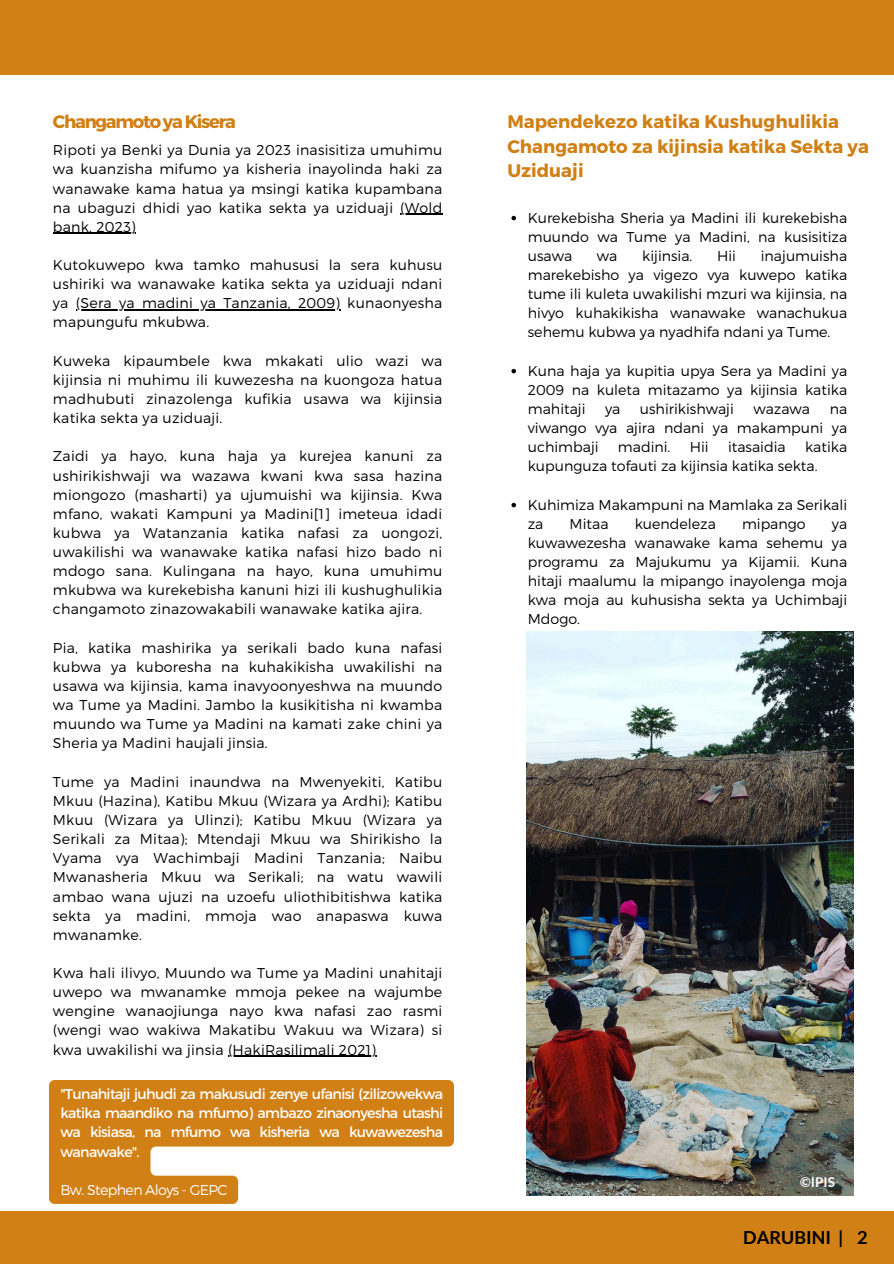
<style>
.page{position:relative;width:894px;height:1264px;background:#fff}
.page>*{position:absolute;margin:0;border:0;box-sizing:border-box;transform-origin:0 0}
.t1{font:700 18.15px/24.8px "Montserrat";color:#d18015}
.t2{font:700 18px "Montserrat";letter-spacing:-.07em;color:#d18015}
.t3{font:700 18px "Lato";color:#000}
.t4{font:300 14.25px/19.2px "Montserrat";letter-spacing:.015em;color:#000;text-align:justify}
.t5{font:14.25px/19.2px "Montserrat";letter-spacing:-.045em;color:#fff;text-align:justify}
.t6{font:300 14.25px "Montserrat";letter-spacing:-.045em;color:#fff}
.t7{font:700 13.5px "Lato";color:#fefefe}
</style>
<div class="page">
<div style="left:0;top:1211px;width:893px;height:52px;background:#d18015"></div>
<div style="left:0;top:0;width:893px;height:74px;background:#d18015"></div>
<img style="left:526px;top:631px;width:327px;height:564px">
<hr style="left:400px;top:214px;width:42px;height:1px;background:#000">
<hr style="left:53px;top:233px;width:83px;height:1px;background:#000">
<hr style="left:76px;top:309px;width:264px;height:1px;background:#000">
<hr style="left:228px;top:1055px;width:148px;height:1px;background:#000">
<svg style="left:511px;top:216px;width:5px;height:4px"></svg>
<svg style="left:511px;top:369px;width:5px;height:4px"></svg>
<svg style="left:511px;top:503px;width:5px;height:4px"></svg>
<svg style="left:49px;top:1080px;width:405px;height:123px;fill:#d18015"></svg>
<p class="t2" style="left:53px;top:110px;width:185px">Changamoto ya Kisera</p>
<p class="t4" style="left:53px;top:140px;width:391px">Ripoti ya Benki ya Dunia ya 2023 inasisitiza umuhimu wa kuanzisha mifumo ya kisheria inayolinda haki za wanawake kama hatua ya msingi katika kupambana na ubaguzi dhidi yao katika sekta ya uziduaji</p>
<p class="t4" style="left:400px;top:197px;width:44px">(Wold</p>
<p class="t4" style="left:53px;top:216px;width:84px">bank, 2023)</p>
<p class="t4" style="left:53px;top:255px;width:391px">Kutokuwepo kwa tamko mahususi la sera kuhusu ushiriki wa wanawake katika sekta ya uziduaji ndani ya</p>
<p class="t4" style="left:53px;top:293px;width:391px;text-indent:23px">(Sera ya madini ya Tanzania, 2009) kunaonyesha mapungufu mkubwa.</p>
<p class="t4" style="left:53px;top:350px;width:391px">Kuweka kipaumbele kwa mkakati ulio wazi wa kijinsia ni muhimu ili kuwezesha na kuongoza hatua madhubuti zinazolenga kufikia usawa wa kijinsia</p>
<p class="t4" style="left:53px;top:408px;width:171px">katika sekta ya uziduaji.</p>
<p class="t4" style="left:53px;top:446px;width:391px">Zaidi ya hayo, kuna haja ya kurejea kanuni za ushirikishwaji wa wazawa kwani kwa sasa hazina miongozo (masharti) ya ujumuishi wa kijinsia. Kwa</p>
<p class="t4" style="left:53px;top:503px;width:391px">mfano, wakati Kampuni ya Madini[1] imeteua idadi kubwa ya Watanzania katika nafasi za uongozi, uwakilishi wa wanawake katika nafasi hizo bado ni mdogo sana. Kulingana na hayo, kuna umuhimu mkubwa wa kurekebisha kanuni hizi ili kushughulikia changamoto zinazowakabili wanawake katika ajira.</p>
<p class="t4" style="left:53px;top:637px;width:391px">Pia, katika mashirika ya serikali bado kuna nafasi kubwa ya kuboresha na kuhakikisha uwakilishi na usawa wa kijinsia, kama inavyoonyeshwa na muundo</p>
<p class="t4" style="left:53px;top:694px;width:391px">wa Tume ya Madini. Jambo la kusikitisha ni kwamba muundo wa Tume ya Madini na kamati zake chini ya Sheria ya Madini haujali jinsia.</p>
<p class="t4" style="left:53px;top:771px;width:391px">Tume ya Madini inaundwa na Mwenyekiti, Katibu Mkuu (Hazina), Katibu Mkuu (Wizara ya Ardhi); Katibu Mkuu (Wizara ya Ulinzi); Katibu Mkuu (Wizara ya</p>
<p class="t4" style="left:53px;top:828px;width:391px">Serikali za Mitaa); Mtendaji Mkuu wa Shirikisho la Vyama vya Wachimbaji Madini Tanzania; Naibu Mwanasheria Mkuu wa Serikali; na watu wawili ambao wana ujuzi na uzoefu uliothibitishwa katika sekta ya madini, mmoja wao anapaswa kuwa mwanamke.</p>
<p class="t4" style="left:53px;top:962px;width:391px">Kwa hali ilivyo, Muundo wa Tume ya Madini unahitaji uwepo wa mwanamke mmoja pekee na wajumbe wengine wanaojiunga nayo kwa nafasi zao rasmi</p>
<p class="t4" style="left:53px;top:1020px;width:391px">(wengi wao wakiwa Makatibu Wakuu wa Wizara) si kwa uwakilishi wa jinsia (HakiRasilimali 2021)</p>
<p class="t5" style="left:60px;top:1083px;width:384px">"Tunahitaji juhudi za makusudi zenye ufanisi (zilizowekwa katika maandiko na mfumo) ambazo zinaonyesha utashi wa kisiasa, na mfumo wa kisheria wa kuwawezesha wanawake".</p>
<p class="t6" style="left:60px;top:1180px;width:168px">Bw. Stephen Aloys - GEPC</p>
<h3 class="t1" style="left:507px;top:108px;width:363px">Mapendekezo katika Kushughulikia<br>Changamoto za kijinsia katika Sekta ya<br>Uziduaji</h3>
<p class="t4" style="left:527px;top:207px;width:321px">Kurekebisha Sheria ya Madini ili kurekebisha muundo wa Tume ya Madini, na kusisitiza usawa</p>
<p class="t4" style="left:527px;top:245px;width:321px;text-indent:233px">inajumuisha marekebisho ya vigezo vya kuwepo katika tume ili kuleta uwakilishi mzuri wa kijinsia, na hivyo kuhakikisha wanawake wanachukua sehemu kubwa ya nyadhifa ndani ya Tume.</p>
<p class="t4" style="left:527px;top:360px;width:321px">Kuna haja ya kupitia upya Sera ya Madini ya 2009 na kuleta mitazamo ya kijinsia katika mahitaji</p>
<p class="t4" style="left:596px;top:245px;width:22px">wa</p>
<p class="t4" style="left:642px;top:245px;width:52px">kijinsia.</p>
<p class="t4" style="left:717px;top:245px;width:20px">Hii</p>
<p class="t4" style="left:605px;top:398px;width:17px">ya</p>
<p class="t4" style="left:639px;top:398px;width:95px">ushirikishwaji</p>
<p class="t4" style="left:753px;top:398px;width:58px">wazawa</p>
<p class="t4" style="left:527px;top:398px;width:321px;text-indent:302px">na viwango vya ajira ndani ya makampuni ya uchimbaji</p>
<p class="t4" style="left:527px;top:437px;width:321px;text-indent:277px">katika kupunguza tofauti za kijinsia katika sekta.</p>
<h1 class="t4" style="left:527px;top:494px;width:321px">Kuhimiza Makampuni na Mamlaka za Serikali za</h1>
<p class="t4" style="left:617px;top:437px;width:54px">madini.</p>
<p class="t4" style="left:689px;top:437px;width:20px">Hii</p>
<p class="t4" style="left:727px;top:437px;width:59px">itasaidia</p>
<h1 class="t4" style="left:569px;top:513px;width:40px">Mitaa</h1>
<h1 class="t4" style="left:634px;top:513px;width:83px">kuendeleza</h1>
<h1 class="t4" style="left:741px;top:513px;width:65px">mipango</h1>
<h1 class="t4" style="left:527px;top:513px;width:321px;text-indent:304px">ya kuwawezesha wanawake kama sehemu ya programu za Majukumu ya Kijamii. Kuna hitaji maalumu la mipango inayolenga moja kwa moja au kuhusisha sekta ya Uchimbaji Mdogo.</h1>
<h2 class="t7" style="left:800px;top:1173px;width:36px">©IPIS</h2>
<p class="t3" style="left:743px;top:1225px;width:126px">DARUBINI | 2</p>
</div>
